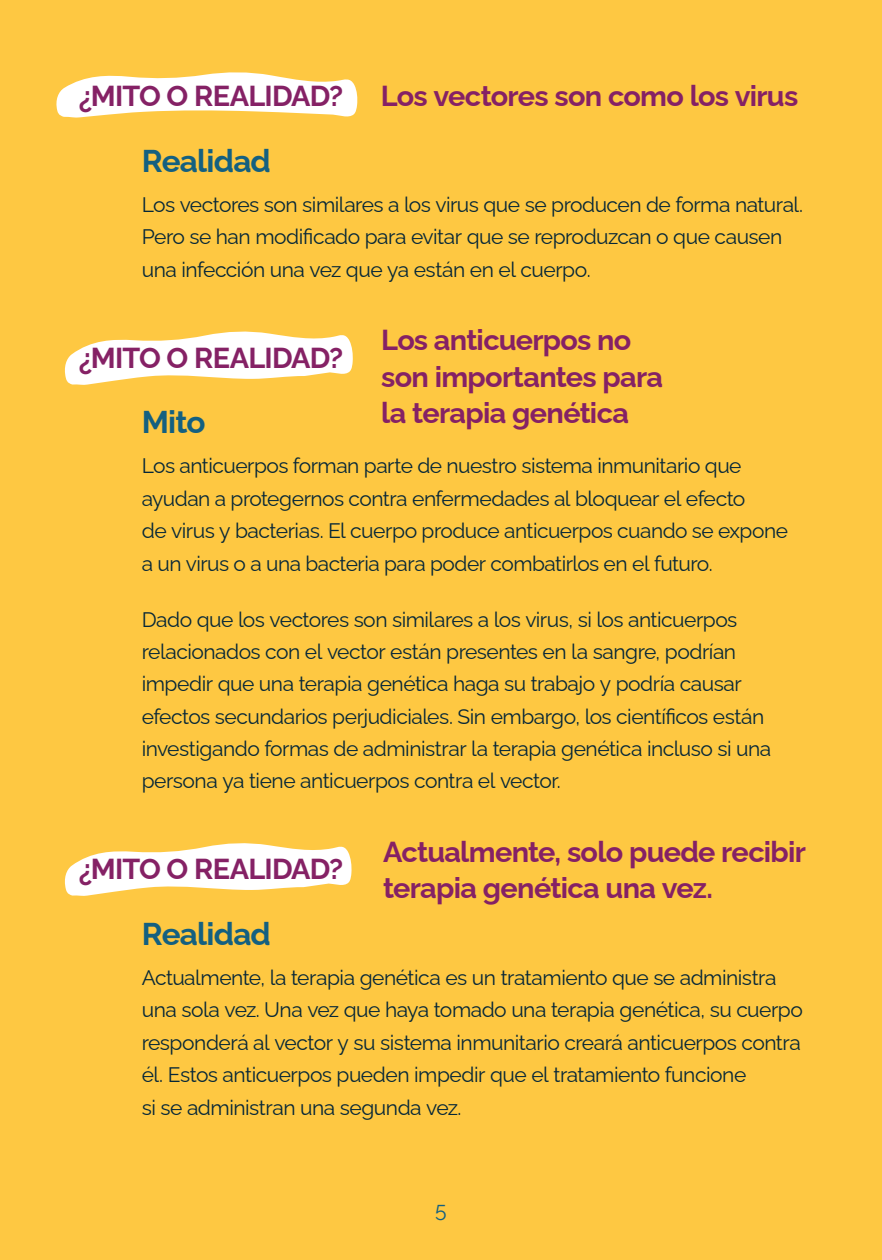
<style>
.page{position:relative;width:882px;height:1260px;background:#fec842}
.page>*{position:absolute;margin:0;border:0;box-sizing:border-box;transform-origin:0 0}
.t1{font:700 31.5px "Raleway";letter-spacing:-.025em;color:#146080}
.t2{font:700 28.88px/36.8px "Raleway";letter-spacing:-.025em;color:#852165}
.t3{font:21px/32.4px "Raleway";letter-spacing:-.025em;color:#062738}
.t4{font:21px "Raleway";color:#146080}
</style>
<div class="page">
<svg style="left:56px;top:72px;width:302px;height:46px"></svg>
<svg style="left:64px;top:843px;width:288px;height:53px"></svg>
<svg style="left:64px;top:331px;width:289px;height:54px"></svg>
<h2 class="t2" style="left:79px;top:75px;width:266px">¿MITO O REALIDAD?</h2>
<h2 class="t2" style="left:381px;top:75px;width:419px">Los vectores son como los virus</h2>
<h1 class="t1" style="left:142px;top:136px;width:131px">Realidad</h1>
<p class="t3" style="left:142px;top:186px;width:663px">Los vectores son similares a los virus que se producen de forma natural.<br>Pero se han modificado para evitar que se reproduzcan o que causen una infección una vez que ya están en el cuerpo.</p>
<h2 class="t2" style="left:381px;top:318px;width:283px">Los anticuerpos no son importantes para la terapia genética</h2>
<h2 class="t2" style="left:79px;top:336px;width:266px">¿MITO O REALIDAD?</h2>
<h1 class="t1" style="left:142px;top:397px;width:65px">Mito</h1>
<p class="t3" style="left:142px;top:447px;width:648px">Los anticuerpos forman parte de nuestro sistema inmunitario que ayudan a protegernos contra enfermedades al bloquear el efecto<br>de virus y bacterias. El cuerpo produce anticuerpos cuando se expone a un virus o a una bacteria para poder combatirlos en el futuro.</p>
<p class="t3" style="left:142px;top:601px;width:631px">Dado que los vectores son similares a los virus, si los anticuerpos relacionados con el vector están presentes en la sangre, podrían impedir que una terapia genética haga su trabajo y podría causar efectos secundarios perjudiciales. Sin embargo, los científicos están investigando formas de administrar la terapia genética incluso si una persona ya tiene anticuerpos contra el vector.</p>
<h2 class="t2" style="left:383px;top:830px;width:425px">Actualmente, solo puede recibir terapia genética una vez.</h2>
<h2 class="t2" style="left:79px;top:848px;width:266px">¿MITO O REALIDAD?</h2>
<h1 class="t1" style="left:142px;top:909px;width:131px">Realidad</h1>
<p class="t3" style="left:142px;top:959px;width:663px">Actualmente, la terapia genética es un tratamiento que se administra una sola vez. Una vez que haya tomado una terapia genética, su cuerpo responderá al vector y su sistema inmunitario creará anticuerpos contra él. Estos anticuerpos pueden impedir que el tratamiento funcione<br>si se administran una segunda vez.</p>
<p class="t4" style="left:435px;top:1193px;width:13px">5</p>
</div>
